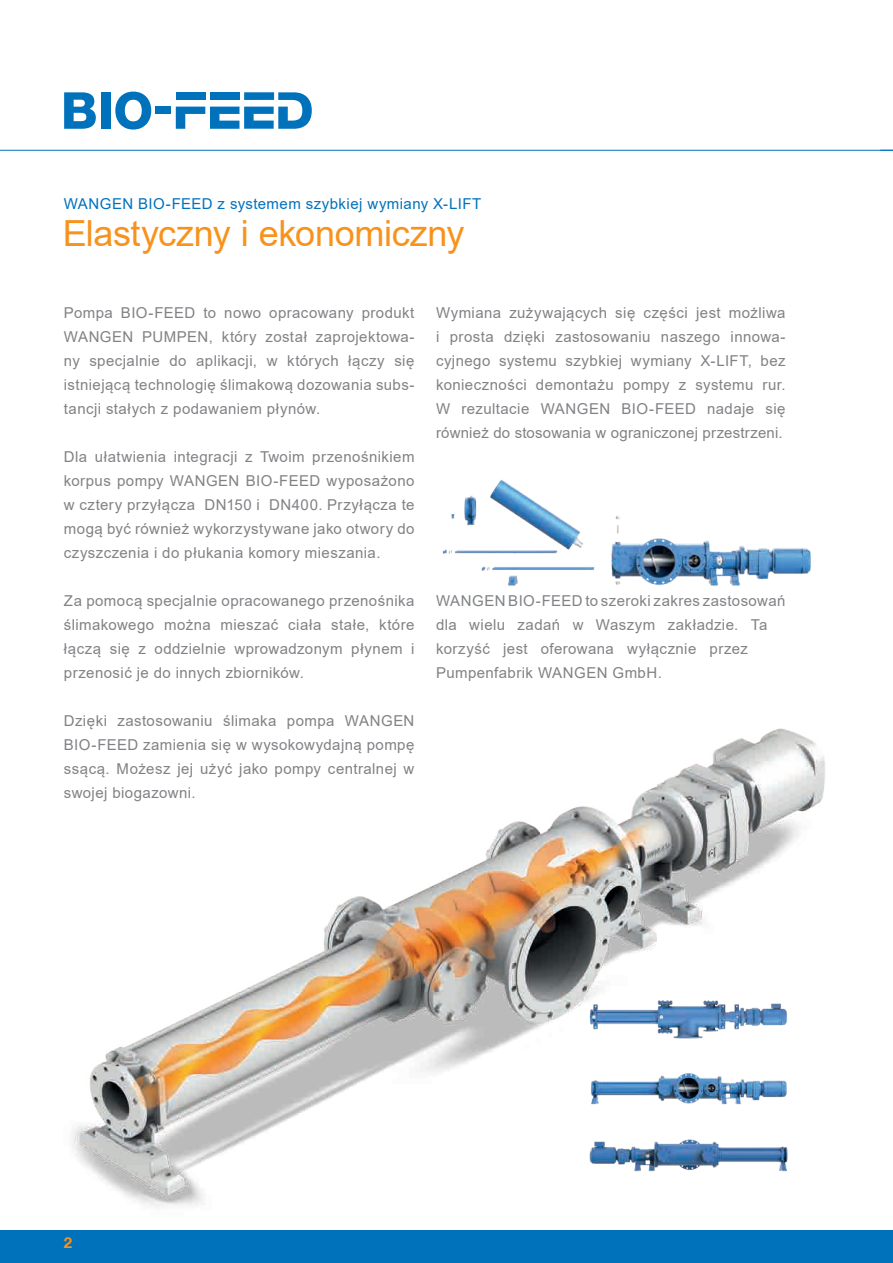
<style>
.page{position:relative;width:893px;height:1263px;background:#fff}
.page>*{position:absolute;margin:0;border:0;box-sizing:border-box;transform-origin:0 0}
.t1{font:36px "Arial";letter-spacing:-.01em;color:#f7931d}
.t2{font:15px/24px "Arial";letter-spacing:.025em;color:#808285;text-align:justify}
.t3{font:15px "Arial";letter-spacing:.03em;color:#0072bc}
.t4{font:700 15px "Helvetica Neue LT";color:#f7931d}
</style>
<div class="page">
<hr style="left:0;top:150px;width:893px;height:1px;background:#0072bc">
<div style="left:0;top:1230px;width:893px;height:33px;background:#0072bc"></div>
<img style="left:72px;top:728px;width:753px;height:479px">
<img style="left:583px;top:991px;width:210px;height:56px">
<img style="left:442px;top:480px;width:369px;height:106px">
<img style="left:579px;top:1066px;width:220px;height:43px">
<img style="left:585px;top:1131px;width:209px;height:49px">
<svg style="left:64px;top:92px;width:32px;height:37px"></svg>
<div style="left:101px;top:92px;width:9px;height:37px;background:#0072bc"></div>
<svg style="left:115px;top:92px;width:36px;height:38px"></svg>
<div style="left:155px;top:107px;width:16px;height:7px;background:#0072bc"></div>
<svg style="left:176px;top:92px;width:136px;height:37px"></svg>
<p class="t3" style="left:64px;top:193px;width:419px">WANGEN BIO-FEED z systemem szybkiej wymiany X-LIFT</p>
<h1 class="t1" style="left:63px;top:209px;width:403px">Elastyczny i ekonomiczny</h1>
<p class="t2" style="left:64px;top:301px;width:352px">Pompa BIO-FEED to nowo opracowany produkt WANGEN PUMPEN, który został zaprojektowa&shy;ny specjalnie do aplikacji, w których łączy się istniejącą technologię ślimakową dozowania subs&shy;tancji stałych z podawaniem płynów.</p>
<p class="t2" style="left:64px;top:445px;width:352px">Dla ułatwienia integracji z Twoim przenośnikiem korpus pompy WANGEN BIO-FEED wyposażono w cztery przyłącza DN150 i DN400. Przyłącza te mogą być również wykorzystywane jako otwory do czyszczenia i do płukania komory mieszania.</p>
<p class="t2" style="left:64px;top:589px;width:352px">Za pomocą specjalnie opracowanego przenośnika ślimakowego można mieszać ciała stałe, które łączą się z oddzielnie wprowadzonym płynem i przenosić je do innych zbiorników.</p>
<p class="t2" style="left:64px;top:709px;width:352px">Dzięki zastosowaniu ślimaka pompa WANGEN BIO-FEED zamienia się w wysokowydajną pompę ssącą. Możesz jej użyć jako pompy centralnej w swojej biogazowni.</p>
<p class="t2" style="left:436px;top:301px;width:351px">Wymiana zużywających się części jest możliwa i prosta dzięki zastosowaniu naszego innowa&shy;cyjnego systemu szybkiej wymiany X-LIFT, bez konieczności demontażu pompy z systemu rur.<br>W rezultacie WANGEN BIO-FEED nadaje się również do stosowania w ograniczonej przestrzeni.</p>
<p class="t2" style="left:436px;top:589px;width:351px;text-align:left">WANGEN BIO-FEED to szeroki zakres zastosowań dla wielu zadań w Waszym zakładzie. Ta korzyść jest oferowana wyłącznie przez Pumpenfabrik WANGEN GmbH.</p>
<p class="t4" style="left:64px;top:1233px;width:10px">2</p>
</div>
